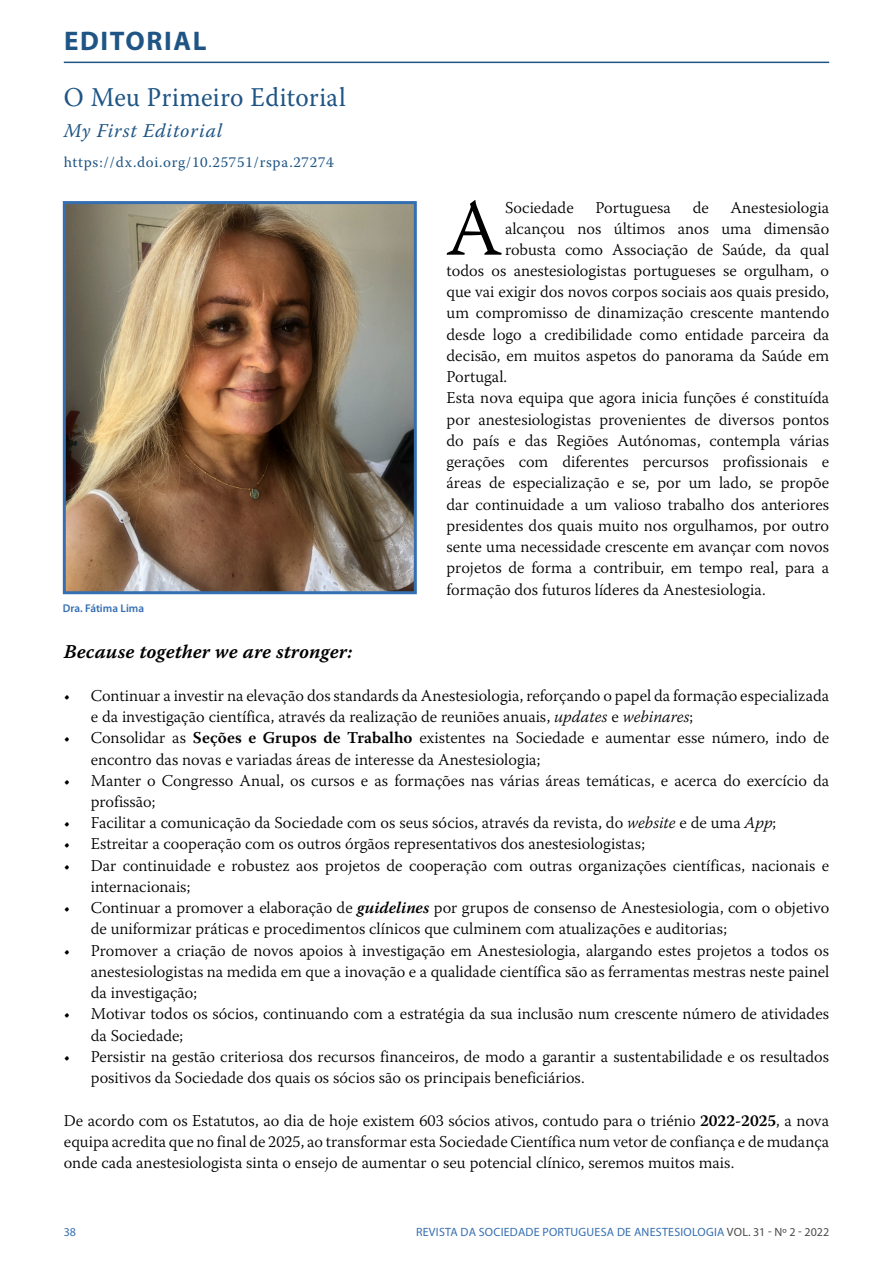
<style>
.page{position:relative;width:893px;height:1263px;background:#fff}
.page>*{position:absolute;margin:0;border:0;box-sizing:border-box;transform-origin:0 0}
.t1{font:300 80.25px "Warnock Pro";color:#000}
.t2{font:27px "Warnock Pro";letter-spacing:.015em;color:#1f5585;scale:.94 1}
.t3{font:700 27px "Myriad Pro";letter-spacing:.06em;color:#1f5585}
.t4{font:19.5px "Warnock Pro Semibold It Capt";color:#000}
.t5{font:italic 19.5px "Warnock Pro";letter-spacing:.045em;color:#1f5585}
.t6{font:300 16.5px/21.3px "Warnock Pro";color:#000}
.t7{font:15px "Warnock Pro";letter-spacing:.045em;color:#1f5585}
.t8{font:12px "Myriad Pro";letter-spacing:.02em;color:#356fb2}
.t9{font:600 11.25px "Myriad Pro";color:#346fb2}
.s1{font-style:italic}
.s2{font-weight:600}
.s3{font-weight:600;font-style:italic}
.s4{color:#4b4b4a}
</style>
<div class="page">
<img style="left:67px;top:205px;width:346px;height:385px">
<div style="left:63px;top:201px;width:354px;height:393px;border:3px solid #356fb2"></div>
<hr style="left:64px;top:62px;width:765px;height:1px;background:#1f5585">
<h2 class="t3" style="left:64px;top:26px;width:144px">EDITORIAL</h2>
<h2 class="t2" style="left:64px;top:81px;width:302px">O Meu Primeiro Editorial</h2>
<p class="t5" style="left:64px;top:119px;width:160px">My First Editorial</p>
<p class="t7" style="left:64px;top:153px;width:271px">https://dx.doi.org/10.25751/rspa.27274</p>
<p class="t9" style="left:63px;top:601px;width:83px">Dra. Fátima Lima</p>
<h1 class="t1" style="left:446px;top:180px;width:58px">A</h1>
<p class="t6" style="left:505px;top:196px;width:70px">Sociedade</p>
<p class="t6" style="left:595px;top:196px;width:77px">Portuguesa</p>
<p class="t6" style="left:693px;top:196px;width:18px">de</p>
<p class="t6" style="left:731px;top:196px;width:100px">Anestesiologia</p>
<p class="t6" style="left:505px;top:217px;width:326px">alcançou nos últimos anos uma dimensão</p>
<p class="t6" style="left:505px;top:238px;width:326px">robusta como Associação de Saúde, da qual</p>
<p class="t6" style="left:447px;top:260px;width:384px">todos os anestesiologistas portugueses se orgulham, o</p>
<p class="t6" style="left:447px;top:281px;width:384px">que vai exigir dos novos corpos sociais aos quais presido,</p>
<p class="t6" style="left:447px;top:302px;width:384px">um compromisso de dinamização crescente mantendo</p>
<p class="t6" style="left:447px;top:323px;width:384px">desde logo a credibilidade como entidade parceira da</p>
<p class="t6" style="left:447px;top:344px;width:384px">decisão, em muitos aspetos do panorama da Saúde em</p>
<p class="t6" style="left:447px;top:366px;width:62px">Portugal.</p>
<p class="t6" style="left:447px;top:387px;width:384px">Esta nova equipa que agora inicia funções é constituída</p>
<p class="t6" style="left:447px;top:408px;width:384px">por anestesiologistas provenientes de diversos pontos</p>
<p class="t6" style="left:447px;top:429px;width:384px">do país e das Regiões Autónomas, contempla várias</p>
<p class="t6" style="left:447px;top:451px;width:384px">gerações com diferentes percursos profissionais e</p>
<p class="t6" style="left:447px;top:472px;width:384px">áreas de especialização e se, por um lado, se propõe</p>
<p class="t6" style="left:447px;top:493px;width:384px">dar continuidade a um valioso trabalho dos anteriores</p>
<p class="t6" style="left:447px;top:514px;width:384px">presidentes dos quais muito nos orgulhamos, por outro</p>
<p class="t6" style="left:447px;top:536px;width:384px">sente uma necessidade crescente em avançar com novos</p>
<p class="t6" style="left:447px;top:557px;width:384px">projetos de forma a contribuir, em tempo real, para a</p>
<p class="t6" style="left:447px;top:578px;width:321px">formação dos futuros líderes da Anestesiologia.</p>
<p class="t4" style="left:64px;top:640px;width:290px">Because together we are stronger:</p>
<p class="t6" style="left:91px;top:684px;width:740px;text-indent:-27px">• Continuar a investir na elevação dos standards da Anestesiologia, reforçando o papel da formação especializada e da investigação científica, através da realização de reuniões anuais, <span class="s1">updates</span> e <span class="s1">webinares</span>;</p>
<p class="t6" style="left:91px;top:727px;width:740px;text-indent:-27px">• Consolidar as <span class="s2">Seções e Grupos de Trabalho</span> existentes na Sociedade e aumentar esse número, indo de encontro das novas e variadas áreas de interesse da Anestesiologia;</p>
<p class="t6" style="left:91px;top:769px;width:740px;text-indent:-27px">• Manter o Congresso Anual, os cursos e as formações nas várias áreas temáticas, e acerca do exercício da profissão;</p>
<p class="t6" style="left:64px;top:812px;width:714px">• Facilitar a comunicação da Sociedade com os seus sócios, através da revista, do <span class="s1">website</span> e de uma <span class="s1">App</span>;</p>
<p class="t6" style="left:64px;top:833px;width:583px">• Estreitar a cooperação com os outros órgãos representativos dos anestesiologistas;</p>
<p class="t6" style="left:91px;top:854px;width:740px;text-indent:-27px">• Dar continuidade e robustez aos projetos de cooperação com outras organizações científicas, nacionais e internacionais;</p>
<p class="t6" style="left:91px;top:897px;width:740px;text-indent:-27px">• Continuar a promover a elaboração de <span class="s3">guidelines</span> por grupos de consenso de Anestesiologia, com o objetivo de uniformizar práticas e procedimentos clínicos que culminem com atualizações e auditorias;</p>
<p class="t6" style="left:91px;top:939px;width:740px;text-align:justify;text-indent:-27px">• Promover a criação de novos apoios à investigação em Anestesiologia, alargando estes projetos a todos os anestesiologistas na medida em que a inovação e a qualidade científica são as ferramentas mestras neste painel da investigação;</p>
<p class="t6" style="left:91px;top:1003px;width:740px;text-indent:-27px">• Motivar todos os sócios, continuando com a estratégia da sua inclusão num crescente número de atividades da Sociedade;</p>
<p class="t6" style="left:91px;top:1045px;width:740px;text-indent:-27px">• Persistir na gestão criteriosa dos recursos financeiros, de modo a garantir a sustentabilidade e os resultados positivos da Sociedade dos quais os sócios são os principais beneficiários.</p>
<p class="t6" style="left:64px;top:1109px;width:767px;text-align:justify">De acordo com os Estatutos, ao dia de hoje existem 603 sócios ativos, contudo para o triénio <span class="s2">2022-2025</span>, a nova equipa acredita que no final de 2025, ao transformar esta Sociedade Científica num vetor de confiança e de mudança onde cada anestesiologista sinta o ensejo de aumentar o seu potencial clínico, seremos muitos mais.</p>
<p class="t8" style="left:64px;top:1225px;width:14px">38</p>
<p class="t8" style="left:416px;top:1225px;width:415px">REVISTA DA SOCIEDADE PORTUGUESA DE ANESTESIOLOGIA <span class="s4">VOL. 31 - Nº 2 - 2022</span></p>
</div>
